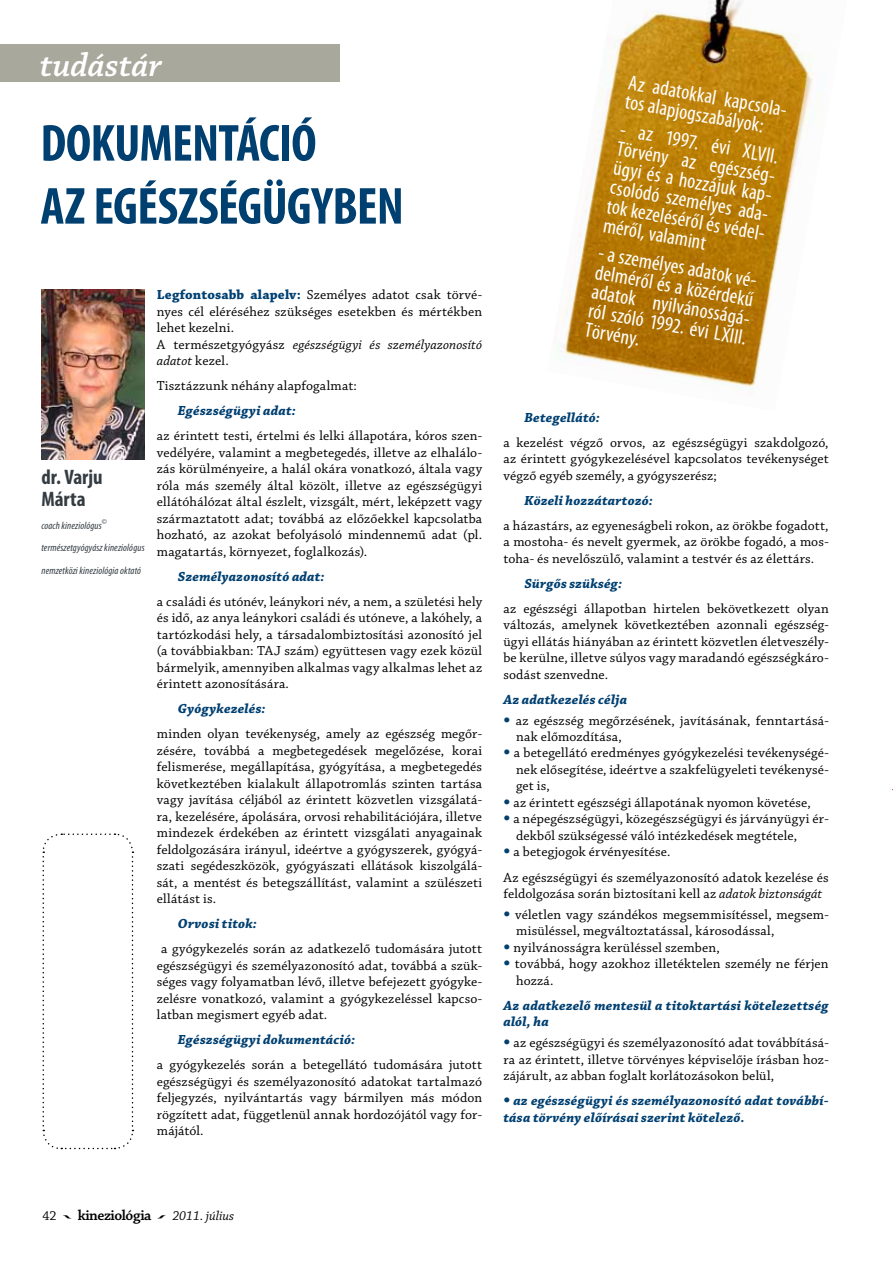
<style>
.page{position:relative;width:893px;height:1263px;background:#fff}
.page>*{position:absolute;margin:0;border:0;box-sizing:border-box;transform-origin:0 0}
.t1{font:700 condensed 52.5px/63px "Myriad Pro";letter-spacing:-.015em;color:#004071}
.t2{font:italic 600 34.5px "Chaparral Pro";letter-spacing:.005em;color:#fff}
.t3{font:condensed 21px/19.5px "Myriad Pro";color:#fff;text-align:justify}
.t4{font:700 condensed 21px/22.5px "Myriad Pro";color:#343c42}
.t5{font:600 15px "Chaparral Pro";letter-spacing:-.03em;color:#000}
.t6{font:13.8px/16.5px "Chaparral Pro";letter-spacing:.01em;color:#000;text-align:justify}
.t7{font:italic 700 13.8px/16.5px "Chaparral Pro";letter-spacing:.015em;color:#004071}
.t8{font:italic condensed 10.5px/22.5px "Myriad Pro";letter-spacing:.015em;color:#343c42}
.s1{font-weight:700;color:#004071}
.s2{font-style:italic}
.s3{font-family:"Trade Gothic LT";color:#004071}
.s4{font-family:"Trade Gothic LT";font-weight:400;font-style:normal}
.s5{font-weight:400;font-size:13.5px}
.s6{font-weight:400;font-style:italic;font-size:13.5px}
</style>
<div class="page">
<div style="left:0;top:44px;width:339px;height:38px;background:#a8a89d"></div>
<img style="left:41px;top:289px;width:104px;height:170px">
<svg style="left:42px;top:833px;width:92px;height:317px"></svg>
<img style="left:557px;top:0;width:257px;height:391px">
<h2 class="t2" style="left:40px;top:46px;width:124px">tudástár</h2>
<h1 class="t1" style="left:40px;top:111px;width:365px">DOKUMENTÁCIÓ<br>AZ EGÉSZSÉGÜGYBEN</h1>
<h3 class="t4" style="left:41px;top:465px;width:63px">dr. Varju<br>Márta</h3>
<p class="t8" style="left:41px;top:514px;width:105px">coach kineziológus<sup>© </sup>természetgyógyász kineziológus nemzetközi kineziológia oktató</p>
<p class="t6" style="left:157px;top:287px;width:327px;text-align:left"><span class="s1">Legfontosabb alapelv:</span> Személyes adatot csak törvé&shy;nyes cél eléréséhez szükséges esetekben és mértékben lehet kezelni.<br>A természetgyógyász <span class="s2">egészségügyi és személyazonosító adatot</span> kezel.</p>
<p class="t6" style="left:157px;top:378px;width:202px">Tisztázzunk néhány alapfogalmat:</p>
<p class="t7" style="left:178px;top:403px;width:119px">Egészségügyi adat:</p>
<p class="t6" style="left:157px;top:428px;width:327px">az érintett testi, értelmi és lelki állapotára, kóros szen&shy;vedélyére, valamint a megbetegedés, illetve az elhalálo&shy;zás körülményeire, a halál okára vonatkozó, általa vagy róla más személy által közölt, illetve az egészségügyi ellátóhálózat által észlelt, vizsgált, mért, leképzett vagy származtatott adat; továbbá az előzőekkel kapcsolatba hozható, az azokat befolyásoló mindennemű adat (pl. magatartás, környezet, foglalkozás).</p>
<p class="t7" style="left:178px;top:569px;width:148px">Személyazonosító adat:</p>
<p class="t6" style="left:157px;top:594px;width:327px">a családi és utónév, leánykori név, a nem, a születési hely és idő, az anya leánykori családi és utóneve, a lakóhely, a tartózkodási hely, a társadalombiztosítási azonosító jel (a továbbiakban: TAJ szám) együttesen vagy ezek közül bármelyik, amennyiben alkalmas vagy alkalmas lehet az érintett azonosítására.</p>
<p class="t7" style="left:178px;top:701px;width:89px">Gyógykezelés:</p>
<p class="t6" style="left:157px;top:726px;width:327px">minden olyan tevékenység, amely az egészség megőr&shy;zésére, továbbá a megbetegedések megelőzése, korai felismerése, megállapítása, gyógyítása, a megbetegedés következtében kialakult állapotromlás szinten tartása vagy javítása céljából az érintett közvetlen vizsgálatá&shy;ra, kezelésére, ápolására, orvosi rehabilitációjára, illetve mindezek érdekében az érintett vizsgálati anyagainak feldolgozására irányul, ideértve a gyógyszerek, gyógyá&shy;szati segédeszközök, gyógyászati ellátások kiszolgálá&shy;sát, a mentést és betegszállítást, valamint a szülészeti ellátást is.</p>
<p class="t7" style="left:178px;top:916px;width:81px">Orvosi titok:</p>
<p class="t6" style="left:157px;top:941px;width:327px;text-indent:4px">a gyógykezelés során az adatkezelő tudomására jutott egészségügyi és személyazonosító adat, továbbá a szük&shy;séges vagy folyamatban lévő, illetve befejezett gyógyke&shy;zelésre vonatkozó, valamint a gyógykezeléssel kapcso&shy;latban megismert egyéb adat.</p>
<p class="t7" style="left:178px;top:1032px;width:179px">Egészségügyi dokumentáció:</p>
<p class="t6" style="left:157px;top:1057px;width:327px">a gyógykezelés során a betegellátó tudomására jutott egészségügyi és személyazonosító adatokat tartalmazó feljegyzés, nyilvántartás vagy bármilyen más módon rögzített adat, függetlenül annak hordozójától vagy for&shy;májától.</p>
<h3 class="t3" style="left:630px;top:72px;width:162px;rotate:10deg">Az adatokkal kapcsola&shy;tos alapjogszabályok:</h3>
<h3 class="t3" style="left:622px;top:119px;width:162px;rotate:10deg">- az 1997. évi XLVII.<br>Törvény az egészség&shy;ügyi és a hozzájuk kap&shy;csolódó személyes ada&shy;tok kezeléséről és védel&shy;méről, valamint</h3>
<h3 class="t3" style="left:600px;top:243px;width:162px;rotate:10deg">- a személyes adatok vé&shy;delméről és a közérdekű adatok nyilvánosságá&shy;ról szóló 1992. évi LXIII.<br>Törvény.</h3>
<p class="t7" style="left:524px;top:410px;width:77px">Betegellátó:</p>
<p class="t6" style="left:503px;top:435px;width:327px">a kezelést végző orvos, az egészségügyi szakdolgozó, az érintett gyógykezelésével kapcsolatos tevékenységet végző egyéb személy, a gyógyszerész;</p>
<p class="t7" style="left:524px;top:493px;width:130px">Közeli hozzátartozó:</p>
<p class="t6" style="left:503px;top:518px;width:327px">a házastárs, az egyeneságbeli rokon, az örökbe fogadott, a mostoha- és nevelt gyermek, az örökbe fogadó, a mos&shy;toha- és nevelőszülő, valamint a testvér és az élettárs.</p>
<p class="t7" style="left:524px;top:576px;width:99px">Sürgős szükség:</p>
<p class="t6" style="left:503px;top:601px;width:327px">az egészségi állapotban hirtelen bekövetkezett olyan változás, amelynek következtében azonnali egészség&shy;ügyi ellátás hiányában az érintett közvetlen életveszély&shy;be kerülne, illetve súlyos vagy maradandó egészségkáro&shy;sodást szenvedne.</p>
<p class="t7" style="left:503px;top:692px;width:125px">Az adatkezelés célja</p>
<p class="t6" style="left:516px;top:712px;width:314px;text-indent:-13px"><span class="s3">•</span> az egészség megőrzésének, javításának, fenntartásá&shy;nak előmozdítása,</p>
<p class="t6" style="left:516px;top:745px;width:314px;text-indent:-13px"><span class="s3">•</span> a betegellátó eredményes gyógykezelési tevékenységé&shy;nek elősegítése, ideértve a szakfelügyeleti tevékenysé&shy;get is,</p>
<p class="t6" style="left:503px;top:795px;width:309px"><span class="s3">•</span> az érintett egészségi állapotának nyomon követése,</p>
<p class="t6" style="left:516px;top:811px;width:314px;text-indent:-13px"><span class="s3">•</span> a népegészségügyi, közegészségügyi és járványügyi ér&shy;dekből szükségessé váló intézkedések megtétele,</p>
<p class="t6" style="left:503px;top:840px;width:327px;line-height:25px"><span class="s3">•</span> a betegjogok érvényesítése.<br>Az egészségügyi és személyazonosító adatok kezelése és</p>
<p class="t6" style="left:503px;top:886px;width:320px">feldolgozása során biztosítani kell az <span class="s2">adatok biztonságát</span></p>
<p class="t6" style="left:516px;top:907px;width:314px;text-indent:-13px"><span class="s3">•</span> véletlen vagy szándékos megsemmisítéssel, megsem&shy;misüléssel, megváltoztatással, károsodással,</p>
<p class="t6" style="left:503px;top:940px;width:218px"><span class="s3">•</span> nyilvánosságra kerüléssel szemben,</p>
<p class="t6" style="left:516px;top:956px;width:314px;text-indent:-13px"><span class="s3">•</span> továbbá, hogy azokhoz illetéktelen személy ne férjen hozzá.</p>
<p class="t7" style="left:503px;top:998px;width:327px">Az adatkezelő mentesül a titoktartási kötelezettség alól, ha</p>
<p class="t6" style="left:503px;top:1035px;width:327px"><span class="s3">•</span> az egészségügyi és személyazonosító adat továbbításá&shy;ra az érintett, illetve törvényes képviselője írásban hoz&shy;zájárult, az abban foglalt korlátozásokon belül,</p>
<p class="t7" style="left:503px;top:1093px;width:327px"><span class="s4">•</span> az egészségügyi és személyazonosító adat továbbí&shy;tása törvény előírásai szerint kötelező.</p>
<p class="t5" style="left:43px;top:1207px;width:193px"><span class="s5">42 r</span> kineziológia <span class="s5">s</span> <span class="s6">2011. július</span></p>
</div>
